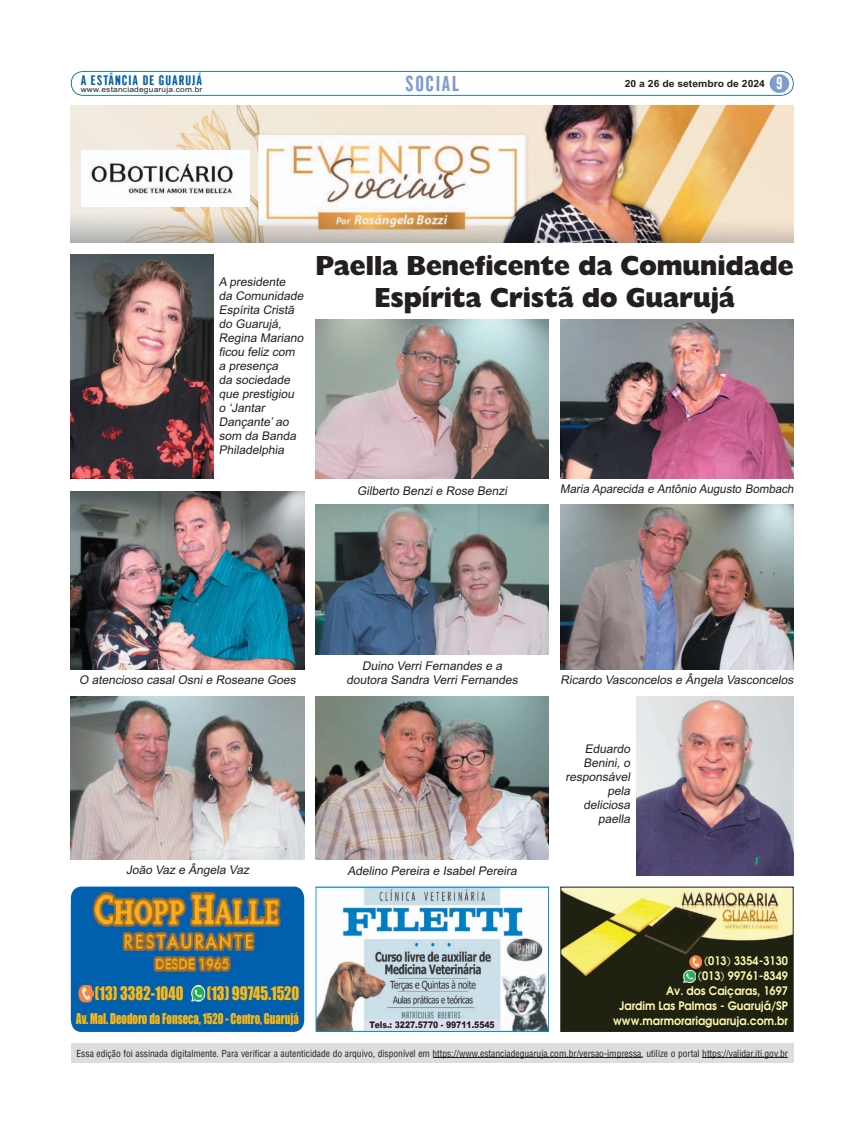
<style>
.page{position:relative;width:865px;height:1134px;background:#fff}
.page>*{position:absolute;margin:0;border:0;box-sizing:border-box;transform-origin:0 0}
.t1{font:800 27.8px/31.8px "Humanist 521 BT";color:#231f20;text-align:center;scale:.96 1}
.t2{font:20.9px "Gothic CG No 1";letter-spacing:.075em;color:#809bcf;scale:1.05 1}
.t3{font:17.3px "Impact";color:#fcb814;scale:.85 1}
.t4{font:16.5px "Gothic CG No 1";color:#fff;scale:1.05 1}
.t5{font:13.7px "Impact";color:#fcb814;scale:.78 1}
.t6{font:13.4px "Gothic CG No 1";letter-spacing:.075em;color:#0160ae;scale:1.08 1}
.t7{font:italic 12px/14px "Arial";color:#231f20}
.t8{font:italic 12px "Arial";color:#231f20;scale:.96 1}
.t9{font:700 11.7px/14.8px "Avalon";color:#fff8ae;text-align:right;scale:.94 1}
.t10{font:700 9.9px "Arial";color:#231f20;scale:1.05 1}
.t11{font:9.5px "Switzerland Condensed";color:#231f20}
.t12{font:900 9.2px "Arial";color:#231f20;scale:.84 1}
.t13{font:7.5px "Arial";letter-spacing:.025em;color:#231f20;scale:1.11 1}
</style>
<div class="page">
<svg style="left:71px;top:71px;width:723px;height:25px"></svg>
<div style="left:770px;top:74px;width:19px;height:19px;background:#809bcf;border-radius:50%"></div>
<img style="left:71px;top:105px;width:723px;height:137px">
<img style="left:82px;top:151px;width:167px;height:56px">
<div style="left:71px;top:1043px;width:723px;height:20px;background:#dcdddf"></div>
<hr style="left:433px;top:1057px;width:208px;height:1px;background:#231f20">
<hr style="left:702px;top:1057px;width:86px;height:1px;background:#231f20">
<svg style="left:560px;top:887px;width:234px;height:145px;background:#5e5c38"></svg>
<svg style="left:316px;top:887px;width:233px;height:145px"></svg>
<div style="left:365px;top:1020px;width:134px;height:11px;background:#e0dfef"></div>
<svg style="left:71px;top:887px;width:233px;height:145px;background:#306a8e"></svg>
<img style="left:71px;top:491px;width:233px;height:179px">
<img style="left:316px;top:696px;width:233px;height:164px">
<img style="left:71px;top:696px;width:233px;height:164px">
<img style="left:560px;top:505px;width:234px;height:165px">
<img style="left:316px;top:320px;width:233px;height:158px">
<img style="left:636px;top:696px;width:158px;height:180px">
<img style="left:316px;top:505px;width:233px;height:150px">
<img style="left:71px;top:254px;width:142px;height:224px">
<img style="left:560px;top:320px;width:234px;height:158px">
<p class="t6" style="left:81px;top:76px;width:114px">A ESTÂNCIA DE GUARUJÁ</p>
<p class="t13" style="left:81px;top:87px;width:111px">www.estanciadeguaruja.com.br</p>
<h2 class="t2" style="left:405px;top:76px;width:53px">SOCIAL</h2>
<p class="t10" style="left:625px;top:80px;width:135px">20 a 26 de setembro de 2024</p>
<h3 class="t4" style="left:777px;top:77px;width:7px">9</h3>
<p class="t7" style="left:219px;top:276px;width:88px">A presidente da Comunidade<br>Espírita Cristã do Guarujá,<br>Regina Mariano ficou feliz com a presença<br>da sociedade que prestigiou o ‘Jantar<br>Dançante’ ao som da Banda<br>Philadelphia</p>
<h1 class="t1" style="left:316px;top:253px;width:500px">Paella Beneficente da Comunidade<br>Espírita Cristã do Guarujá</h1>
<p class="t7" style="left:357px;top:485px;width:153px">Gilberto Benzi e Rose Benzi</p>
<p class="t8" style="left:560px;top:484px;width:246px">Maria Aparecida e Antônio Augusto Bombach</p>
<p class="t7" style="left:347px;top:660px;width:175px;text-align:center">Duino Verri Fernandes e a doutora Sandra Verri Fernandes</p>
<p class="t7" style="left:79px;top:674px;width:220px">O atencioso casal Osni e Roseane Goes</p>
<p class="t7" style="left:561px;top:674px;width:236px">Ricardo Vasconcelos e Ângela Vasconcelos</p>
<p class="t7" style="left:126px;top:864px;width:126px">João Vaz e Ângela Vaz</p>
<p class="t7" style="left:348px;top:864px;width:173px">Adelino Pereira e Isabel Pereira</p>
<h3 class="t3" style="left:95px;top:988px;width:106px">(13) 3382-1040</h3>
<h3 class="t3" style="left:207px;top:988px;width:110px">(13) 99745.1520</h3>
<p class="t5" style="left:76px;top:1014px;width:287px">Av. Mal. Deodoro da Fonseca, 1520 - Centro, Guarujá</p>
<p class="t12" style="left:370px;top:1022px;width:151px">Tels.: 3227.5770 - 99711.5545</p>
<p class="t7" style="left:565px;top:743px;width:68px;text-align:right">Eduardo<br>Benini, o responsável pela deliciosa paella</p>
<p class="t9" style="left:613px;top:955px;width:188px">(013) 3354-3130<br>(013) 99761-8349<br>Av. dos Caiçaras, 1697<br>Jardim Las Palmas - Guarujá/SP www.marmorariaguaruja.com.br</p>
<p class="t11" style="left:77px;top:1049px;width:713px">Essa edição foi assinada digitalmente. Para verificar a autenticidade do arquivo, disponível em https://www.estanciadeguaruja.com.br/versao-impressa, utilize o portal https://validar.iti.gov.br</p>
</div>
